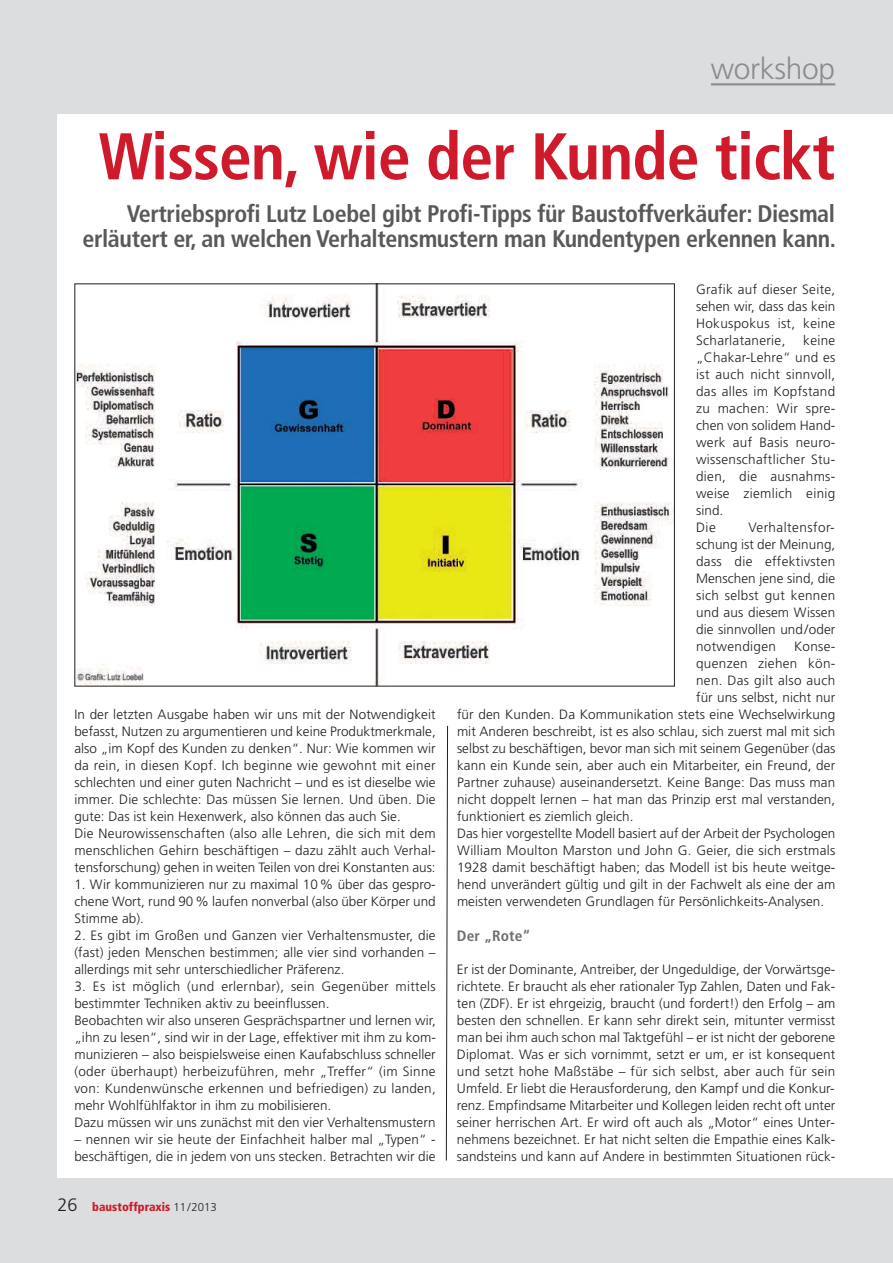
<style>
.page{position:relative;width:893px;height:1263px;background:#dcddde}
.page>*{position:absolute;margin:0;border:0;box-sizing:border-box;transform-origin:0 0}
.t1{font:700 condensed 66px "Frutiger LT";letter-spacing:-.015em;color:#ce1a2b}
.t2{font:300 30px "Frutiger";letter-spacing:-.01em;color:#8a8c8e}
.t3{font:700 condensed 24px/25.5px "Frutiger LT";letter-spacing:-.015em;color:#58595b;text-align:right}
.t4{font:700 condensed 15px "Frutiger LT";letter-spacing:.005em;color:#6d6e70}
.t5{font:300 13.5px/17px "Frutiger";letter-spacing:.005em;color:#231f20;text-align:justify}
.t6{font:300 13.5px/17px "Frutiger";letter-spacing:.025em;color:#231f20}
.t7{font:900 condensed 12px "Frutiger LT";color:#ce1a2b}
.s1{font-family:"Frutiger";font-weight:300;font-stretch:normal;font-size:18px;color:#231f20}
.s2{font-family:"Frutiger";font-weight:300;font-stretch:normal;font-size:11.4px;color:#231f20}
</style>
<div class="page">
<div style="left:57px;top:114px;width:836px;height:1064px;background:#fff"></div>
<hr style="left:711px;top:83px;width:124px;height:2px;background:#8a8c8e">
<svg style="left:445px;top:725px;width:3px;height:436px"></svg>
<img style="left:76px;top:285px;width:597px;height:400px">
<h2 class="t2" style="left:711px;top:57px;width:126px">workshop</h2>
<h1 class="t1" style="left:98px;top:128px;width:738px">Wissen, wie der Kunde tickt</h1>
<h3 class="t3" style="left:82px;top:203px;width:755px">Vertriebsprofi Lutz Loebel gibt Profi-Tipps für Baustoffverkäufer: Diesmal erläutert er, an welchen Verhaltensmustern man Kundentypen erkennen kann.</h3>
<p class="t5" style="left:74px;top:706px;width:363px;text-align:left">In der letzten Ausgabe haben wir uns mit der Notwendigkeit befasst, Nutzen zu argumentieren und keine Produktmerkmale, also „im Kopf des Kunden zu denken“. Nur: Wie kommen wir da rein, in diesen Kopf. Ich beginne wie gewohnt mit einer schlechten und einer guten Nachricht – und es ist dieselbe wie immer. Die schlechte: Das müssen Sie lernen. Und üben. Die gute: Das ist kein Hexenwerk, also können das auch Sie.<br>Die Neurowissenschaften (also alle Lehren, die sich mit dem menschlichen Gehirn beschäftigen – dazu zählt auch Verhal&shy;tensforschung) gehen in weiten Teilen von drei Konstanten aus:</p>
<p class="t5" style="left:74px;top:876px;width:363px">1. Wir kommunizieren nur zu maximal 10 % über das gespro&shy;chene Wort, rund 90 % laufen nonverbal (also über Körper und Stimme ab).</p>
<p class="t5" style="left:74px;top:927px;width:363px">2. Es gibt im Großen und Ganzen vier Verhaltensmuster, die (fast) jeden Menschen bestimmen; alle vier sind vorhanden – allerdings mit sehr unterschiedlicher Präferenz.</p>
<p class="t5" style="left:74px;top:978px;width:363px;text-align:left">3. Es ist möglich (und erlernbar), sein Gegenüber mittels bestimmter Techniken aktiv zu beeinflussen.<br>Beobachten wir also unseren Gesprächspartner und lernen wir, „ihn zu lesen“, sind wir in der Lage, effektiver mit ihm zu kom&shy;munizieren – also beispielsweise einen Kaufabschluss schneller (oder überhaupt) herbeizuführen, mehr „Treffer“ (im Sinne von: Kundenwünsche erkennen und befriedigen) zu landen, mehr Wohlfühlfaktor in ihm zu mobilisieren.<br>Dazu müssen wir uns zunächst mit den vier Verhaltensmustern</p>
<p class="t5" style="left:74px;top:1131px;width:363px">– nennen wir sie heute der Einfachheit halber mal „Typen“ - beschäftigen, die in jedem von uns stecken. Betrachten wir die</p>
<p class="t7" style="left:57px;top:1200px;width:161px"><span class="s1">26</span> baustoffpraxis <span class="s2">11/2013</span></p>
<p class="t5" style="left:696px;top:281px;width:141px">Grafik auf dieser Seite, sehen wir, dass das kein Hokuspokus ist, keine Scharlatanerie,</p>
<p class="t6" style="left:696px;top:332px;width:141px;text-indent:107px">keine „Chakar-Lehre“ und es ist auch nicht sinnvoll, das alles im Kopfstand zu machen: Wir spre&shy;chen von solidem Hand&shy;werk auf Basis neuro&shy;wissenschaftlicher Stu&shy;dien, die ausnahms&shy;weise ziemlich einig sind.<br>Die</p>
<p class="t5" style="left:696px;top:519px;width:141px;text-indent:52px">Verhaltensfor&shy;schung ist der Meinung, dass die effektivsten Menschen jene sind, die sich selbst gut kennen und aus diesem Wissen die sinnvollen und/oder notwendigen</p>
<p class="t5" style="left:794px;top:638px;width:43px">Konse-</p>
<p class="t6" style="left:696px;top:655px;width:141px">quenzen ziehen kön-</p>
<p class="t6" style="left:696px;top:672px;width:141px">nen. Das gilt also auch</p>
<p class="t5" style="left:696px;top:689px;width:141px">für uns selbst, nicht nur</p>
<p class="t5" style="left:457px;top:706px;width:380px">für den Kunden. Da Kommunikation stets eine Wechselwirkung</p>
<p class="t5" style="left:457px;top:723px;width:380px">mit Anderen beschreibt, ist es also schlau, sich zuerst mal mit sich</p>
<p class="t5" style="left:457px;top:740px;width:380px">selbst zu beschäftigen, bevor man sich mit seinem Gegenüber (das</p>
<p class="t5" style="left:457px;top:757px;width:380px">kann ein Kunde sein, aber auch ein Mitarbeiter, ein Freund, der</p>
<p class="t5" style="left:457px;top:774px;width:380px">Partner zuhause) auseinandersetzt. Keine Bange: Das muss man</p>
<p class="t5" style="left:457px;top:791px;width:380px">nicht doppelt lernen – hat man das Prinzip erst mal verstanden,</p>
<p class="t5" style="left:457px;top:808px;width:178px">funktioniert es ziemlich gleich.</p>
<p class="t5" style="left:457px;top:825px;width:380px">Das hier vorgestellte Modell basiert auf der Arbeit der Psychologen</p>
<p class="t5" style="left:457px;top:842px;width:380px">William Moulton Marston und John G. Geier, die sich erstmals</p>
<p class="t5" style="left:457px;top:859px;width:380px">1928 damit beschäftigt haben; das Modell ist bis heute weitge-</p>
<p class="t5" style="left:457px;top:876px;width:380px">hend unverändert gültig und gilt in der Fachwelt als eine der am</p>
<p class="t5" style="left:457px;top:893px;width:369px">meisten verwendeten Grundlagen für Persönlichkeits-Analysen.</p>
<p class="t4" style="left:457px;top:929px;width:75px">Der „Rote“</p>
<p class="t5" style="left:457px;top:961px;width:380px">Er ist der Dominante, Antreiber, der Ungeduldige, der Vorwärtsge&shy;richtete. Er braucht als eher rationaler Typ Zahlen, Daten und Fak&shy;ten (ZDF). Er ist ehrgeizig, braucht (und fordert!) den Erfolg – am besten den schnellen. Er kann sehr direkt sein, mitunter vermisst man bei ihm auch schon mal Taktgefühl – er ist nicht der geborene Diplomat. Was er sich vornimmt, setzt er um, er ist konsequent und setzt hohe Maßstäbe – für sich selbst, aber auch für sein Umfeld. Er liebt die Herausforderung, den Kampf und die Konkur&shy;renz. Empfindsame Mitarbeiter und Kollegen leiden recht oft unter seiner herrischen Art. Er wird oft auch als „Motor“ eines Unter&shy;nehmens bezeichnet. Er hat nicht selten die Empathie eines Kalk&shy;sandsteins und kann auf Andere in bestimmten Situationen rück-</p>
</div>
